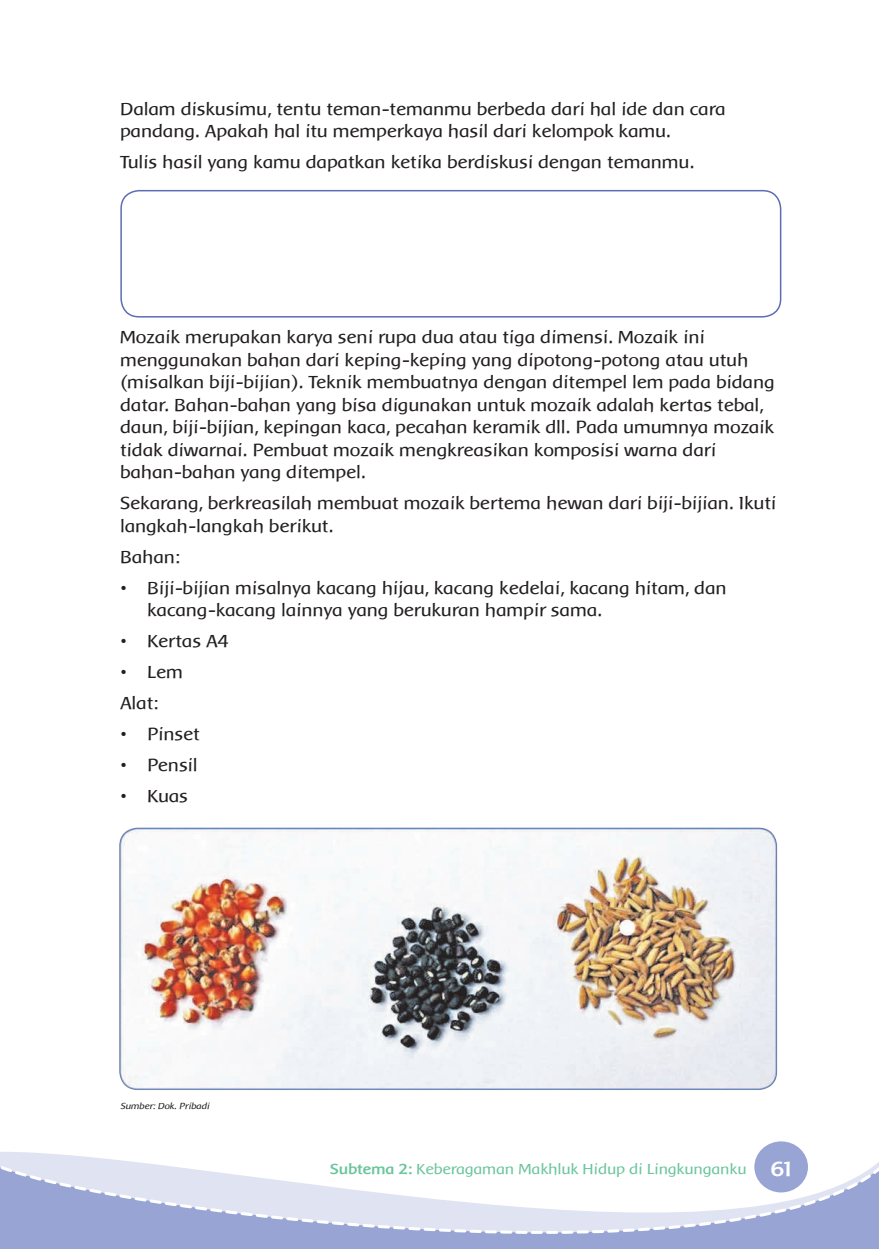
<style>
.page{position:relative;width:879px;height:1249px;background:#fff}
.page>*{position:absolute;margin:0;border:0;box-sizing:border-box;transform-origin:0 0}
.t1{font:18px/22.5px "Baar Metanoia";color:#231f20}
.t2{font:15px "Baar Metanoia";color:#6bc59c}
.t3{font:italic 9px "Baar Metanoia";color:#231f20}
.s1{font-weight:700}
.s2{font-weight:700;font-size:21px;color:#fff}
</style>
<div class="page">
<div style="left:120px;top:190px;width:661px;height:127px;border:2px solid #5d6cb3;border-radius:18px"></div>
<svg style="left:0;top:1149px;width:878px;height:99px"></svg>
<img style="left:119px;top:827px;width:659px;height:263px">
<p class="t1" style="left:120px;top:98px;width:607px">Dalam diskusimu, tentu teman-temanmu berbeda dari hal ide dan cara pandang. Apakah hal itu memperkaya hasil dari kelompok kamu.</p>
<p class="t1" style="left:120px;top:151px;width:575px">Tulis hasil yang kamu dapatkan ketika berdiskusi dengan temanmu.</p>
<p class="t1" style="left:120px;top:326px;width:656px">Mozaik merupakan karya seni rupa dua atau tiga dimensi. Mozaik ini menggunakan bahan dari keping-keping yang dipotong-potong atau utuh (misalkan biji-bijian). Teknik membuatnya dengan ditempel lem pada bidang datar. Bahan-bahan yang bisa digunakan untuk mozaik adalah kertas tebal, daun, biji-bijian, kepingan kaca, pecahan keramik dll. Pada umumnya mozaik tidak diwarnai. Pembuat mozaik mengkreasikan komposisi warna dari bahan-bahan yang ditempel.</p>
<p class="t1" style="left:120px;top:492px;width:657px">Sekarang, berkreasilah membuat mozaik bertema hewan dari biji-bijian. Ikuti langkah-langkah berikut.</p>
<p class="t1" style="left:120px;top:545px;width:61px">Bahan:</p>
<p class="t1" style="left:147px;top:576px;width:581px;text-indent:-27px">• Biji-bijian misalnya kacang hijau, kacang kedelai, kacang hitam, dan kacang-kacang lainnya yang berukuran hampir sama.</p>
<p class="t1" style="left:120px;top:630px;width:110px">• Kertas A4</p>
<p class="t1" style="left:120px;top:656px;width:64px;line-height:31px">• Lem<br>Alat:</p>
<p class="t1" style="left:120px;top:723px;width:81px">• Pinset</p>
<p class="t1" style="left:120px;top:754px;width:79px">• Pensil</p>
<p class="t1" style="left:120px;top:785px;width:69px">• Kuas</p>
<p class="t3" style="left:120px;top:1101px;width:91px">Sumber: Dok. Pribadi</p>
<p class="t2" style="left:330px;top:1160px;width:463px"><span class="s1">Subtema 2:</span> Keberagaman Makhluk Hidup di Lingkunganku <span class="s2">61</span></p>
</div>
